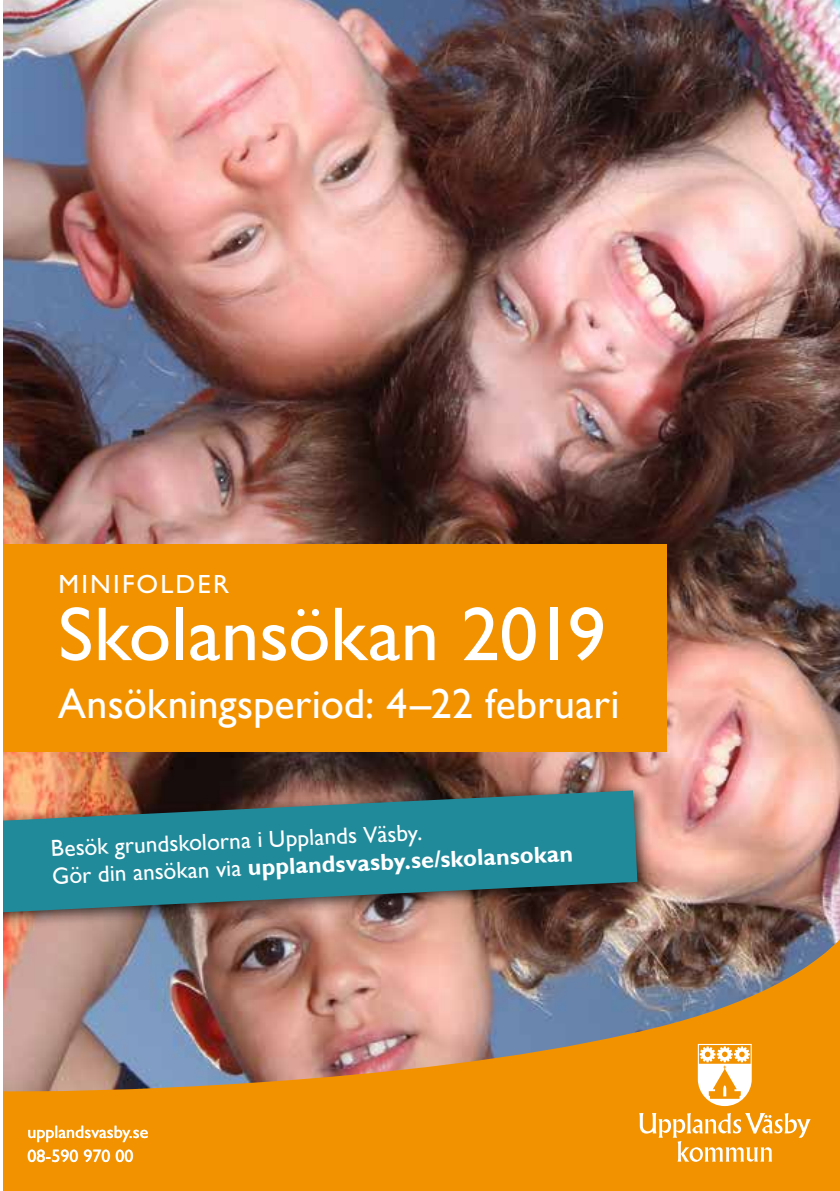
<style>
.page{position:relative;width:840px;height:1191px;background:#fff}
.page>*{position:absolute;margin:0;border:0;box-sizing:border-box;transform-origin:0 0}
.t1{font:76.6px "Gill Sans";color:#fff}
.t2{font:41.8px "Gill Sans";letter-spacing:.005em;color:#fff}
.t3{font:500 26.4px "Gill Sans MT Pro";letter-spacing:.08em;color:#fff}
.t4{font:23.2px/26px "Gill Sans";color:#fff}
.t5{font:500 18px/24px "Gill Sans MT Pro";color:#fff}
.s1{font-weight:700}
</style>
<div class="page">
<img style="left:3px;top:0;width:836px;height:896px">
<div style="left:0;top:544px;width:666px;height:207px;background:#f39200"></div>
<img style="left:3px;top:896px;width:836px;height:295px">
<svg style="left:638px;top:1113px;width:172px;height:48px;background:#f5a936"></svg>
<svg style="left:697px;top:1044px;width:54px;height:62px"></svg>
<div style="left:0;top:781px;width:653px;height:152px;background:#000;opacity:.75"></div>
<svg style="left:2px;top:790px;width:635px;height:122px;background:#377b83"></svg>
<hr style="left:0;top:0;width:2px;height:1191px;background:#fff">
<p class="t3" style="left:58px;top:569px;width:172px">MINIFOLDER</p>
<h1 class="t1" style="left:58px;top:590px;width:549px">Skolansökan 2019</h1>
<h2 class="t2" style="left:58px;top:679px;width:562px">Ansökningsperiod: 4–22 februari</h2>
<p class="t4" style="left:50px;top:834px;width:523px;rotate:-2deg">Besök grundskolorna i Upplands Väsby.<br>Gör din ansökan via <span class="s1">upplandsvasby.se/skolansokan</span></p>
<p class="t5" style="left:28px;top:1119px;width:122px">upplandsvasby.se<br>08-590 970 00</p>
</div>
